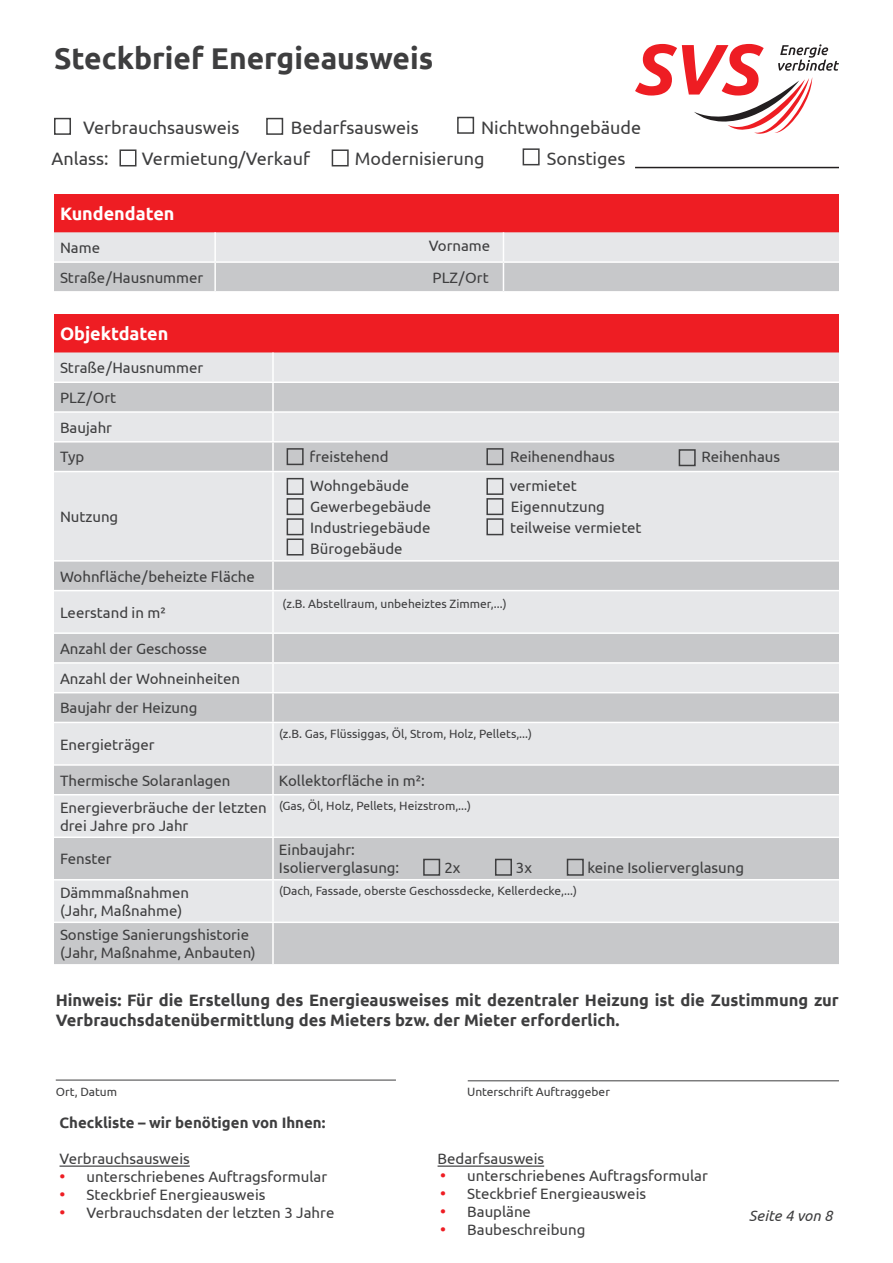
<style>
.page{position:relative;width:893px;height:1263px;background:#fff}
.page>*{position:absolute;margin:0;border:0;box-sizing:border-box;transform-origin:0 0}
.t1{font:700 30px "Ubuntu";color:#3e3e3f}
.t2{font:18px "Ubuntu";color:#3e3e3f}
.t3{font:700 18px "Ubuntu";color:#fff}
.t4{font:700 16.5px/19.8px "Ubuntu";color:#3e3e3f}
.t5{font:15px/29.7px "Ubuntu";color:#3e3e3f}
.t6{font:700 15px "Ubuntu";color:#3e3e3f}
.t7{font:italic 15px "Ubuntu";color:#3e3e3f}
.t8{font:12px "Ubuntu";color:#3e3e3f}
.s1{font-size:16.5px;color:#ee1d23}
</style>
<div class="page">
<svg style="left:635px;top:44px;width:204px;height:90px"></svg>
<div style="left:54px;top:194px;width:785px;height:38px;background:#ee1d23"></div>
<svg style="left:54px;top:232px;width:785px;height:59px;background:#d6d6d8"></svg>
<hr style="left:54px;top:261px;width:161px;height:2px;background:#fff">
<hr style="left:215px;top:261px;width:288px;height:2px;background:#fff">
<hr style="left:503px;top:261px;width:336px;height:2px;background:#fff">
<div style="left:54px;top:314px;width:785px;height:38px;background:#ee1d23"></div>
<svg style="left:54px;top:352px;width:785px;height:119px;background:#d6d7d9"></svg>
<div style="left:54px;top:472px;width:785px;height:88px;background:#e6e7e9"></div>
<div style="left:54px;top:562px;width:785px;height:402px;background:#c7c8ca"></div>
<div style="left:54px;top:591px;width:785px;height:41px;background:#e6e7e9"></div>
<div style="left:54px;top:664px;width:785px;height:28px;background:#e6e7e9"></div>
<div style="left:54px;top:723px;width:785px;height:41px;background:#e6e7e9"></div>
<div style="left:54px;top:795px;width:785px;height:41px;background:#e6e7e9"></div>
<div style="left:54px;top:880px;width:785px;height:41px;background:#e6e7e9"></div>
<hr style="left:54px;top:381px;width:219px;height:2px;background:#fff">
<hr style="left:273px;top:381px;width:566px;height:2px;background:#fff">
<hr style="left:54px;top:411px;width:219px;height:2px;background:#fff">
<hr style="left:273px;top:411px;width:566px;height:2px;background:#fff">
<hr style="left:54px;top:441px;width:219px;height:1px;background:#fff">
<hr style="left:273px;top:441px;width:566px;height:1px;background:#fff">
<hr style="left:54px;top:590px;width:219px;height:1px;background:#fff">
<hr style="left:273px;top:590px;width:566px;height:1px;background:#fff">
<hr style="left:54px;top:632px;width:219px;height:2px;background:#fff">
<hr style="left:273px;top:632px;width:566px;height:2px;background:#fff">
<hr style="left:54px;top:662px;width:219px;height:2px;background:#fff">
<hr style="left:273px;top:662px;width:566px;height:2px;background:#fff">
<hr style="left:54px;top:692px;width:219px;height:1px;background:#fff">
<hr style="left:273px;top:692px;width:566px;height:1px;background:#fff">
<hr style="left:54px;top:722px;width:219px;height:1px;background:#fff">
<hr style="left:273px;top:722px;width:566px;height:1px;background:#fff">
<hr style="left:54px;top:764px;width:219px;height:2px;background:#fff">
<hr style="left:273px;top:764px;width:566px;height:2px;background:#fff">
<hr style="left:54px;top:794px;width:219px;height:1px;background:#fff">
<hr style="left:273px;top:794px;width:566px;height:1px;background:#fff">
<hr style="left:54px;top:836px;width:219px;height:2px;background:#fff">
<hr style="left:273px;top:836px;width:566px;height:2px;background:#fff">
<hr style="left:54px;top:879px;width:219px;height:1px;background:#fff">
<hr style="left:273px;top:879px;width:566px;height:1px;background:#fff">
<hr style="left:54px;top:921px;width:219px;height:2px;background:#fff">
<hr style="left:273px;top:921px;width:566px;height:2px;background:#fff">
<hr style="left:272px;top:352px;width:2px;height:29px;background:#fff">
<hr style="left:272px;top:383px;width:2px;height:28px;background:#fff">
<hr style="left:272px;top:413px;width:2px;height:28px;background:#fff">
<hr style="left:272px;top:442px;width:2px;height:29px;background:#fff">
<hr style="left:272px;top:472px;width:2px;height:88px;background:#fff">
<hr style="left:272px;top:562px;width:2px;height:28px;background:#fff">
<hr style="left:272px;top:591px;width:2px;height:41px;background:#fff">
<hr style="left:272px;top:634px;width:2px;height:28px;background:#fff">
<hr style="left:272px;top:664px;width:2px;height:28px;background:#fff">
<hr style="left:272px;top:693px;width:2px;height:29px;background:#fff">
<hr style="left:272px;top:723px;width:2px;height:41px;background:#fff">
<hr style="left:272px;top:766px;width:2px;height:28px;background:#fff">
<hr style="left:272px;top:795px;width:2px;height:41px;background:#fff">
<hr style="left:272px;top:838px;width:2px;height:41px;background:#fff">
<hr style="left:272px;top:880px;width:2px;height:41px;background:#fff">
<hr style="left:272px;top:923px;width:2px;height:41px;background:#fff">
<div style="left:54px;top:118px;width:17px;height:17px;border:2px solid #3e3e3f"></div>
<div style="left:266px;top:118px;width:17px;height:17px;border:2px solid #3e3e3f"></div>
<div style="left:287px;top:448px;width:17px;height:17px;border:2px solid #3e3e3f"></div>
<div style="left:486px;top:448px;width:17px;height:17px;border:2px solid #3e3e3f"></div>
<div style="left:679px;top:449px;width:17px;height:17px;border:2px solid #3e3e3f"></div>
<div style="left:287px;top:478px;width:17px;height:17px;border:2px solid #3e3e3f"></div>
<div style="left:287px;top:498px;width:17px;height:17px;border:2px solid #3e3e3f"></div>
<div style="left:287px;top:518px;width:17px;height:17px;border:2px solid #3e3e3f"></div>
<div style="left:287px;top:538px;width:17px;height:17px;border:2px solid #3e3e3f"></div>
<div style="left:486px;top:478px;width:17px;height:17px;border:2px solid #3e3e3f"></div>
<div style="left:486px;top:498px;width:17px;height:17px;border:2px solid #3e3e3f"></div>
<div style="left:486px;top:518px;width:17px;height:17px;border:2px solid #3e3e3f"></div>
<div style="left:423px;top:859px;width:17px;height:17px;border:2px solid #3e3e3f"></div>
<div style="left:495px;top:859px;width:17px;height:17px;border:2px solid #3e3e3f"></div>
<div style="left:567px;top:859px;width:17px;height:17px;border:2px solid #3e3e3f"></div>
<hr style="left:60px;top:1165px;width:130px;height:2px;background:#3e3e3f">
<hr style="left:438px;top:1165px;width:106px;height:2px;background:#3e3e3f">
<div style="left:457px;top:117px;width:17px;height:17px;border:2px solid #3e3e3f"></div>
<hr style="left:56px;top:1080px;width:340px;height:1px;background:#3e3e3f">
<hr style="left:468px;top:1080px;width:371px;height:1px;background:#3e3e3f">
<div style="left:119px;top:149px;width:17px;height:17px;border:2px solid #3e3e3f"></div>
<div style="left:332px;top:149px;width:17px;height:17px;border:2px solid #3e3e3f"></div>
<div style="left:523px;top:148px;width:17px;height:17px;border:2px solid #3e3e3f"></div>
<hr style="left:635px;top:167px;width:204px;height:1px;background:#231f20">
<h1 class="t1" style="left:54px;top:40px;width:381px">Steckbrief Energieausweis</h1>
<p class="t2" style="left:83px;top:117px;width:158px">Verbrauchsausweis</p>
<p class="t2" style="left:291px;top:117px;width:129px">Bedarfsausweis</p>
<p class="t2" style="left:481px;top:117px;width:162px">Nichtwohngebäude</p>
<p class="t2" style="left:52px;top:147px;width:59px">Anlass:</p>
<p class="t2" style="left:142px;top:147px;width:169px">Vermietung/Verkauf</p>
<p class="t2" style="left:355px;top:147px;width:131px">Modernisierung</p>
<p class="t2" style="left:547px;top:147px;width:80px">Sonstiges</p>
<p class="t3" style="left:60px;top:203px;width:116px">Kundendaten</p>
<p class="t5" style="left:60px;top:232px;width:42px">Name</p>
<p class="t5" style="left:429px;top:231px;width:63px">Vorname</p>
<p class="t5" style="left:60px;top:262px;width:145px">Straße/Hausnummer</p>
<p class="t5" style="left:433px;top:262px;width:58px">PLZ/Ort</p>
<p class="t3" style="left:60px;top:323px;width:110px">Objektdaten</p>
<p class="t5" style="left:60px;top:352px;width:145px">Straße/Hausnummer<br>PLZ/Ort<br>Baujahr<br>Typ</p>
<p class="t5" style="left:60px;top:501px;width:60px">Nutzung</p>
<p class="t5" style="left:60px;top:561px;width:196px">Wohnfläche/beheizte Fläche</p>
<p class="t5" style="left:60px;top:597px;width:107px">Leerstand in m²</p>
<p class="t5" style="left:60px;top:633px;width:182px">Anzahl der Geschosse<br>Anzahl der Wohneinheiten<br>Baujahr der Heizung</p>
<p class="t5" style="left:60px;top:729px;width:96px">Energieträger</p>
<p class="t5" style="left:310px;top:442px;width:81px">freistehend</p>
<p class="t5" style="left:510px;top:442px;width:106px">Reihenendhaus</p>
<p class="t5" style="left:701px;top:442px;width:80px">Reihenhaus</p>
<p class="t5" style="left:310px;top:470px;width:101px">Wohngebäude</p>
<p class="t5" style="left:510px;top:470px;width:68px">vermietet</p>
<p class="t5" style="left:310px;top:491px;width:123px">Gewerbegebäude</p>
<p class="t5" style="left:511px;top:491px;width:96px">Eigennutzung</p>
<p class="t5" style="left:310px;top:512px;width:122px">Industriegebäude</p>
<p class="t5" style="left:510px;top:512px;width:133px">teilweise vermietet</p>
<p class="t5" style="left:310px;top:533px;width:94px">Bürogebäude</p>
<p class="t8" style="left:282px;top:597px;width:226px">(z.B. Abstellraum, unbeheiztes Zimmer,...)</p>
<p class="t8" style="left:279px;top:726px;width:255px">(z.B. Gas, Flüssiggas, Öl, Strom, Holz, Pellets,...)</p>
<p class="t5" style="left:60px;top:765px;width:172px">Thermische Solaranlagen</p>
<p class="t5" style="left:279px;top:765px;width:147px">Kollektorfläche in m²:</p>
<p class="t5" style="left:60px;top:798px;width:208px;line-height:18px">Energieverbräuche der letzten drei Jahre pro Jahr</p>
<p class="t8" style="left:279px;top:798px;width:194px">(Gas, Öl, Holz, Pellets, Heizstrom,...)</p>
<p class="t5" style="left:60px;top:844px;width:53px">Fenster</p>
<p class="t5" style="left:279px;top:840px;width:122px;line-height:18px">Einbaujahr:<br>Isolierverglasung:</p>
<p class="t5" style="left:444px;top:852px;width:18px">2x</p>
<p class="t5" style="left:516px;top:852px;width:18px">3x</p>
<p class="t5" style="left:587px;top:852px;width:158px">keine Isolierverglasung</p>
<p class="t5" style="left:60px;top:883px;width:131px;line-height:18px">Dämmmaßnahmen (Jahr, Maßnahme)</p>
<p class="t8" style="left:279px;top:883px;width:299px">(Dach, Fassade, oberste Geschossdecke, Kellerdecke,...)</p>
<p class="t5" style="left:60px;top:925px;width:197px;line-height:18px">Sonstige Sanierungshistorie (Jahr, Maßnahme, Anbauten)</p>
<p class="t4" style="left:56px;top:990px;width:785px">Hinweis: Für die Erstellung des Energieausweises mit dezentraler Heizung ist die Zustimmung zur<br>Verbrauchsdatenübermittlung des Mieters bzw. der Mieter erforderlich.</p>
<p class="t8" style="left:56px;top:1084px;width:63px">Ort, Datum</p>
<p class="t8" style="left:467px;top:1084px;width:144px">Unterschrift Auftraggeber</p>
<p class="t6" style="left:60px;top:1114px;width:267px">Checkliste – wir benötigen von Ihnen:</p>
<p class="t5" style="left:60px;top:1143px;width:132px">Verbrauchsausweis</p>
<p class="t5" style="left:438px;top:1143px;width:108px">Bedarfsausweis</p>
<p class="t5" style="left:60px;top:1161px;width:269px"><span class="s1">•</span> unterschriebenes Auftragsformular</p>
<p class="t5" style="left:60px;top:1179px;width:207px"><span class="s1">•</span> Steckbrief Energieausweis</p>
<p class="t5" style="left:60px;top:1197px;width:276px"><span class="s1">•</span> Verbrauchsdaten der letzten 3 Jahre</p>
<p class="t5" style="left:440px;top:1160px;width:269px"><span class="s1">•</span> unterschriebenes Auftragsformular</p>
<p class="t5" style="left:440px;top:1178px;width:207px"><span class="s1">•</span> Steckbrief Energieausweis</p>
<p class="t5" style="left:440px;top:1196px;width:92px"><span class="s1">•</span> Baupläne</p>
<p class="t5" style="left:440px;top:1214px;width:147px"><span class="s1">•</span> Baubeschreibung</p>
<p class="t7" style="left:749px;top:1206px;width:85px">Seite 4 von 8</p>
</div>
